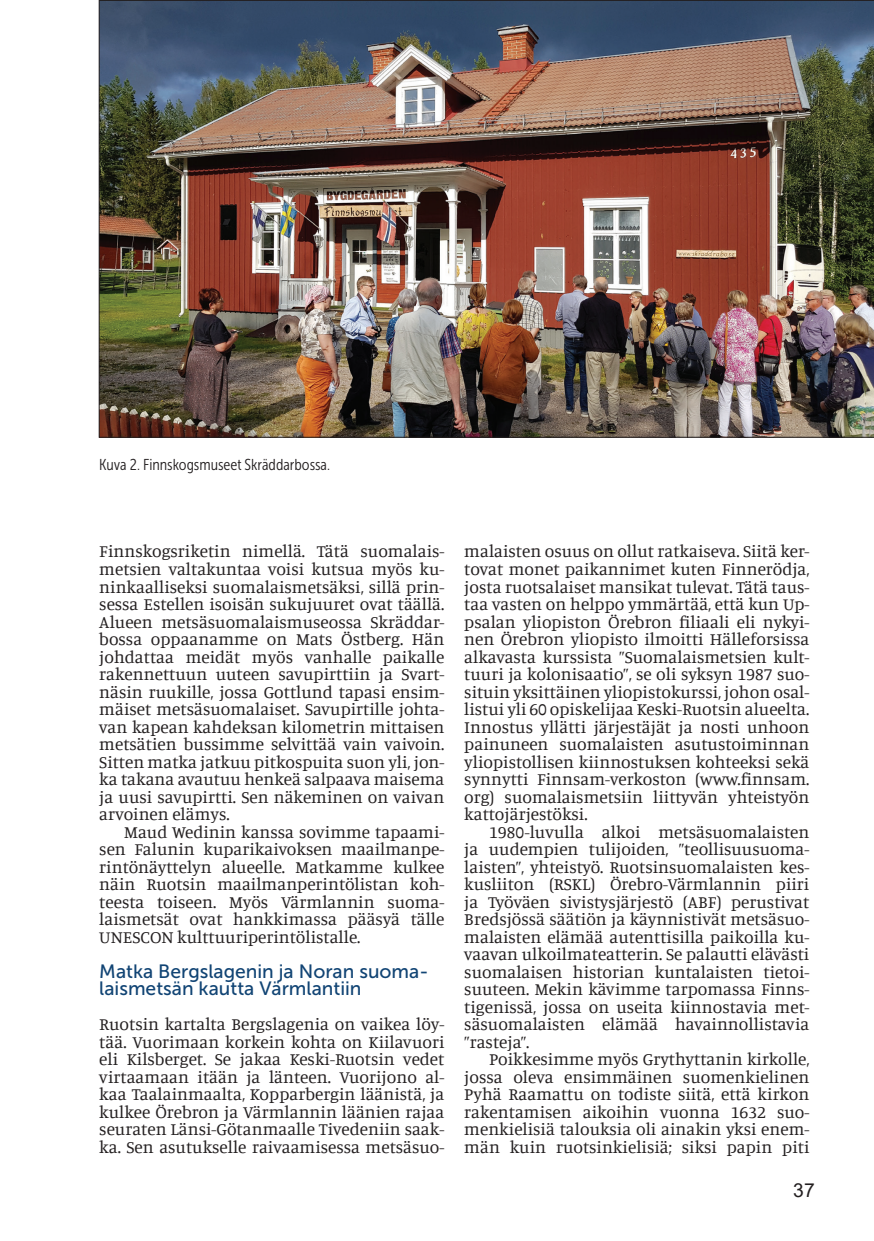
<style>
.page{position:relative;width:874px;height:1241px;background:#fff}
.page>*{position:absolute;margin:0;border:0;box-sizing:border-box;transform-origin:0 0}
.t1{font:19.25px/17.5px "Museo Sans 500";color:#114474}
.t2{font:19.25px "Arial";color:#231f20}
.t3{font:17.5px/17.5px "Manuale";color:#231f20;text-align:justify}
.t4{font:15.75px "Museo Sans Cond 300";color:#231f20}
</style>
<div class="page">
<img style="left:99px;top:0;width:774px;height:437px">
<p class="t4" style="left:99px;top:456px;width:232px">Kuva 2. Finnskogsmuseet Skräddarbossa.</p>
<p class="t3" style="left:99px;top:542px;width:346px">Finnskogsriketin nimellä. Tätä suomalais&shy;metsien valtakuntaa voisi kutsua myös ku&shy;ninkaalliseksi suomalaismetsäksi, sillä prin&shy;sessa Estellen isoisän sukujuuret ovat täällä.<br>Alueen metsäsuomalaismuseossa Skräddar&shy;bossa oppaanamme on Mats Östberg. Hän johdattaa meidät myös vanhalle paikalle rakennettuun uuteen savupirttiin ja Svart&shy;näsin ruukille, jossa Gottlund tapasi ensim&shy;mäiset metsäsuomalaiset. Savupirtille johta&shy;van kapean kahdeksan kilometrin mittaisen metsätien bussimme selvittää vain vaivoin.<br>Sitten matka jatkuu pitkospuita suon yli, jon&shy;ka takana avautuu henkeä salpaava maisema ja uusi savupirtti. Sen näkeminen on vaivan arvoinen elämys.</p>
<p class="t3" style="left:99px;top:822px;width:346px;text-indent:25px">Maud Wedinin kanssa sovimme tapaami&shy;sen Falunin kuparikaivoksen maailmanpe&shy;rintönäyttelyn alueelle. Matkamme kulkee näin Ruotsin maailmanperintölistan koh&shy;teesta toiseen. Myös Värmlannin suoma&shy;laismetsät ovat hankkimassa pääsyä tälle UNESCON kulttuuriperintölistalle.</p>
<p class="t1" style="left:99px;top:962px;width:330px">Matka Bergslagenin ja Noran suoma&shy;laismetsän kautta Värmlantiin</p>
<p class="t3" style="left:99px;top:1014px;width:346px">Ruotsin kartalta Bergslagenia on vaikea löy&shy;tää. Vuorimaan korkein kohta on Kiilavuori eli Kilsberget. Se jakaa Keski-Ruotsin vedet virtaamaan itään ja länteen. Vuorijono al&shy;kaa Taalainmaalta, Kopparbergin läänistä, ja kulkee Örebron ja Värmlannin läänien rajaa seuraten Länsi-Götanmaalle Tivedeniin saak&shy;ka. Sen asutukselle raivaamisessa metsäsuo-</p>
<p class="t3" style="left:464px;top:542px;width:346px">malaisten osuus on ollut ratkaiseva. Siitä ker&shy;tovat monet paikannimet kuten Finnerödja, josta ruotsalaiset mansikat tulevat. Tätä taus&shy;taa vasten on helppo ymmärtää, että kun Up&shy;psalan yliopiston Örebron filiaali eli nykyi&shy;nen Örebron yliopisto ilmoitti Hälleforsissa alkavasta kurssista ”Suomalaismetsien kult&shy;tuuri ja kolonisaatio”, se oli syksyn 1987 suo&shy;situin yksittäinen yliopistokurssi, johon osal&shy;listui yli 60 opiskelijaa Keski-Ruotsin alueelta.<br>Innostus yllätti järjestäjät ja nosti unhoon painuneen suomalaisten asutustoiminnan yliopistollisen kiinnostuksen kohteeksi sekä synnytti Finnsam-verkoston (www.finnsam. org) suomalaismetsiin liittyvän yhteistyön kattojärjestöksi.</p>
<p class="t3" style="left:464px;top:822px;width:346px;text-indent:25px">1980-luvulla alkoi metsäsuomalaisten ja uudempien tulijoiden, ”teollisuusuoma&shy;laisten”, yhteistyö. Ruotsinsuomalaisten kes&shy;kusliiton (RSKL) Örebro-Värmlannin piiri ja Työväen sivistysjärjestö (ABF) perustivat Bredsjössä säätiön ja käynnistivät metsäsuo&shy;malaisten elämää autenttisilla paikoilla ku&shy;vaavan ulkoilmateatterin. Se palautti elävästi suomalaisen historian kuntalaisten tietoi&shy;suuteen. Mekin kävimme tarpomassa Finns&shy;tigenissä, jossa on useita kiinnostavia met&shy;säsuomalaisten elämää havainnollistavia ”rasteja”.</p>
<p class="t3" style="left:464px;top:1049px;width:346px;text-indent:25px">Poikkesimme myös Grythyttanin kirkolle, jossa oleva ensimmäinen suomenkielinen Pyhä Raamattu on todiste siitä, että kirkon rakentamisen aikoihin vuonna 1632 suo&shy;menkielisiä talouksia oli ainakin yksi enem&shy;män kuin ruotsinkielisiä; siksi papin piti</p>
<p class="t2" style="left:792px;top:1176px;width:23px">37</p>
</div>
